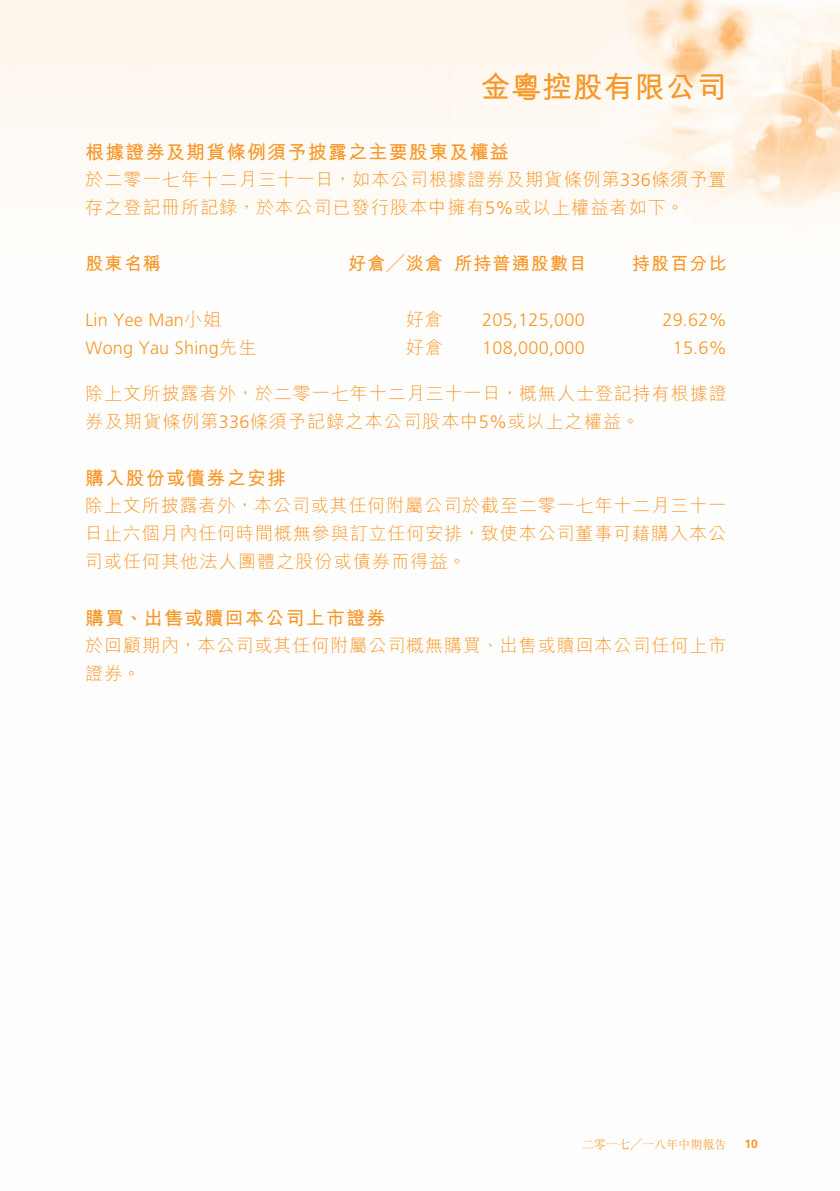
<style>
.page{position:relative;width:840px;height:1191px;background:#fff}
.page>*{position:absolute;margin:0;border:0;box-sizing:border-box;transform-origin:0 0}
.t1{font:700 30px "M Hei HK";letter-spacing:.03em;color:#f79727}
.t2{font:700 19px "M Hei HK";letter-spacing:.065em;color:#f79727}
.t3{font:300 18px/28px "M Hei HK";letter-spacing:.065em;color:#f79727}
.t4{font:300 18px "Frutiger LT Std";letter-spacing:.015em;color:#f79727}
.t5{font:700 18px "M Hei HK";letter-spacing:.065em;color:#f79727}
.t6{font:300 12px "M Sung HK";letter-spacing:.005em;color:#f79727}
.t7{font:700 12px "Frutiger LT Std";color:#f79727}
.s1{font-family:"Frutiger LT Std"}
.s2{font-family:"M Hei HK"}
</style>
<div class="page">
<img style="left:0;top:0;width:839px;height:213px">
<h1 class="t1" style="left:480px;top:66px;width:247px">金粵控股有限公司</h1>
<p class="t2" style="left:85px;top:138px;width:425px">根據證券及期貨條例須予披露之主要股東及權益</p>
<p class="t3" style="left:85px;top:165px;width:642px">於二零一七年十二月三十一日，如本公司根據證券及期貨條例第<span class="s1">336</span>條須予置存之登記冊所記錄，於本公司已發行股本中擁有<span class="s1">5%</span>或以上權益者如下。</p>
<p class="t5" style="left:631px;top:250px;width:96px">持股百分比</p>
<p class="t5" style="left:348px;top:250px;width:96px">好倉╱淡倉</p>
<p class="t5" style="left:454px;top:250px;width:134px">所持普通股數目</p>
<p class="t5" style="left:85px;top:250px;width:77px">股東名稱</p>
<p class="t4" style="left:85px;top:309px;width:137px">Lin Yee Man<span class="s2">小姐</span></p>
<p class="t3" style="left:405px;top:305px;width:39px">好倉</p>
<p class="t4" style="left:482px;top:309px;width:104px">205,125,000</p>
<p class="t4" style="left:662px;top:309px;width:66px">29.62%</p>
<p class="t3" style="left:405px;top:333px;width:39px">好倉</p>
<p class="t4" style="left:85px;top:337px;width:172px">Wong Yau Shing<span class="s2">先生</span></p>
<p class="t3" style="left:85px;top:379px;width:642px">除上文所披露者外，於二零一七年十二月三十一日，概無人士登記持有根據證券及期貨條例第<span class="s1">336</span>條須予記錄之本公司股本中<span class="s1">5%</span>或以上之權益。</p>
<p class="t2" style="left:85px;top:464px;width:202px">購入股份或債券之安排</p>
<p class="t3" style="left:85px;top:491px;width:642px;text-align:justify">除上文所披露者外，本公司或其任何附屬公司於截至二零一七年十二月三十一日止六個月內任何時間概無參與訂立任何安排，致使本公司董事可藉購入本公司或任何其他法人團體之股份或債券而得益。</p>
<p class="t2" style="left:85px;top:604px;width:302px">購買、出售或贖回本公司上市證券</p>
<p class="t3" style="left:85px;top:631px;width:642px">於回顧期內，本公司或其任何附屬公司概無購買、出售或贖回本公司任何上市證券。</p>
<p class="t4" style="left:672px;top:337px;width:56px">15.6%</p>
<p class="t4" style="left:482px;top:337px;width:104px">108,000,000</p>
<p class="t6" style="left:581px;top:1135px;width:146px">二零一七╱一八年中期報告</p>
<p class="t7" style="left:744px;top:1136px;width:15px">10</p>
</div>
